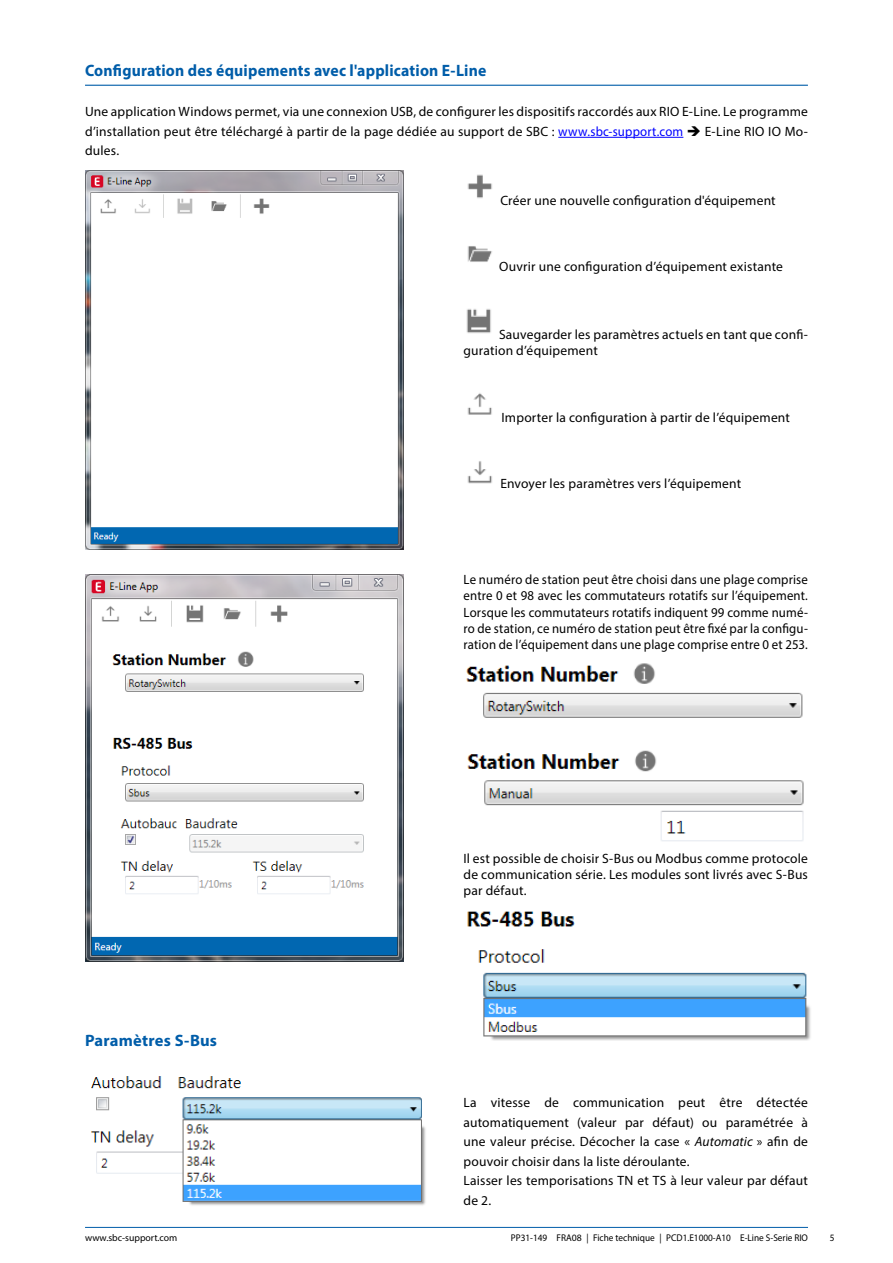
<style>
.page{position:relative;width:893px;height:1263px;background:#fff}
.page>*{position:absolute;margin:0;border:0;box-sizing:border-box;transform-origin:0 0}
.Tabellentitel__blau{font:700 16.5px "Myriad Pro";letter-spacing:.01em;color:#005da9;scale:.95 1}
.Grundtext__Untertite{font:700 16.5px "Myriad Pro";letter-spacing:.01em;color:#005da9}
.Grundtext__9_13pt{font:13.5px/19.5px "Myriad Pro";letter-spacing:.015em;color:#000;text-align:justify}
.Grundtext__9_13pt-2{font:13.5px/16.2px "Myriad Pro";letter-spacing:.015em;color:#000;text-align:justify;scale:.95 1}
.t1{font:9.75px "Myriad Pro";color:#000;scale:.95 1}
.t2{font:9.75px "Myriad Pro";color:#000}
.s1{color:#00f}
.s2{font-style:italic}
</style>
<div class="page">
<img style="left:85px;top:170px;width:319px;height:380px">
<img style="left:85px;top:574px;width:319px;height:387px">
<img style="left:91px;top:1076px;width:335px;height:130px">
<hr style="left:85px;top:1227px;width:723px;height:1px;background:#005da9">
<hr style="left:558px;top:137px;width:125px;height:1px;background:#00f">
<hr style="left:85px;top:85px;width:723px;height:1px;background:#005da9">
<img style="left:467px;top:174px;width:25px;height:25px">
<img style="left:467px;top:246px;width:25px;height:16px">
<img style="left:466px;top:309px;width:25px;height:24px">
<img style="left:467px;top:393px;width:25px;height:22px">
<img style="left:467px;top:461px;width:25px;height:23px">
<img style="left:466px;top:663px;width:337px;height:55px">
<img style="left:467px;top:750px;width:337px;height:91px">
<img style="left:467px;top:911px;width:344px;height:129px">
<p class="Tabellentitel__blau" style="left:85px;top:60px;width:424px">Configuration des équipements avec l'application E-Line</p>
<p class="Grundtext__9_13pt" style="left:85px;top:102px;width:724px">Une application Windows permet, via une connexion USB, de configurer les dispositifs raccordés aux RIO E-Line. Le programme d’installation peut être téléchargé à partir de la page dédiée au support de SBC : <span class="s1">www.sbc-support.com</span> ➔ E-Line RIO IO Mo&shy;dules.</p>
<p class="Grundtext__9_13pt" style="left:500px;top:190px;width:277px">Créer une nouvelle configuration d'équipement</p>
<p class="Grundtext__9_13pt" style="left:499px;top:257px;width:285px">Ouvrir une configuration d’équipement existante</p>
<p class="Grundtext__9_13pt" style="left:463px;top:326px;width:346px;line-height:16.2px;text-indent:35px">Sauvegarder les paramètres actuels en tant que confi&shy;guration d’équipement</p>
<p class="Grundtext__9_13pt" style="left:501px;top:408px;width:290px">Importer la configuration à partir de l’équipement</p>
<p class="Grundtext__9_13pt" style="left:500px;top:474px;width:242px">Envoyer les paramètres vers l’équipement</p>
<p class="Grundtext__9_13pt-2" style="left:463px;top:571px;width:364px">Le numéro de station peut être choisi dans une plage comprise entre 0 et 98 avec les commutateurs rotatifs sur l’équipement.<br>Lorsque les commutateurs rotatifs indiquent 99 comme numé&shy;ro de station, ce numéro de station peut être fixé par la configu&shy;ration de l’équipement dans une plage comprise entre 0 et 253.</p>
<p class="Grundtext__Untertite" style="left:85px;top:1029px;width:134px">Paramètres S-Bus</p>
<p class="Grundtext__9_13pt" style="left:463px;top:850px;width:346px;line-height:16.2px">Il est possible de choisir S-Bus ou Modbus comme protocole de communication série. Les modules sont livrés avec S-Bus par défaut.</p>
<p class="Grundtext__9_13pt" style="left:463px;top:1093px;width:346px">La vitesse de communication peut être détectée automatiquement (valeur par défaut) ou paramétrée à une valeur précise. Décocher la case « <span class="s2">Automatic</span> » afin de pouvoir choisir dans la liste déroulante.</p>
<p class="Grundtext__9_13pt" style="left:463px;top:1171px;width:346px">Laisser les temporisations TN et TS à leur valeur par défaut de 2.</p>
<p class="t2" style="left:85px;top:1231px;width:94px">www.sbc-support.com</p>
<p class="t1" style="left:511px;top:1231px;width:314px">PP31-149 FRA08 | Fiche technique | PCD1.E1000-A10 E-Line S-Serie RIO</p>
<p class="t1" style="left:830px;top:1231px;width:7px">5</p>
</div>
